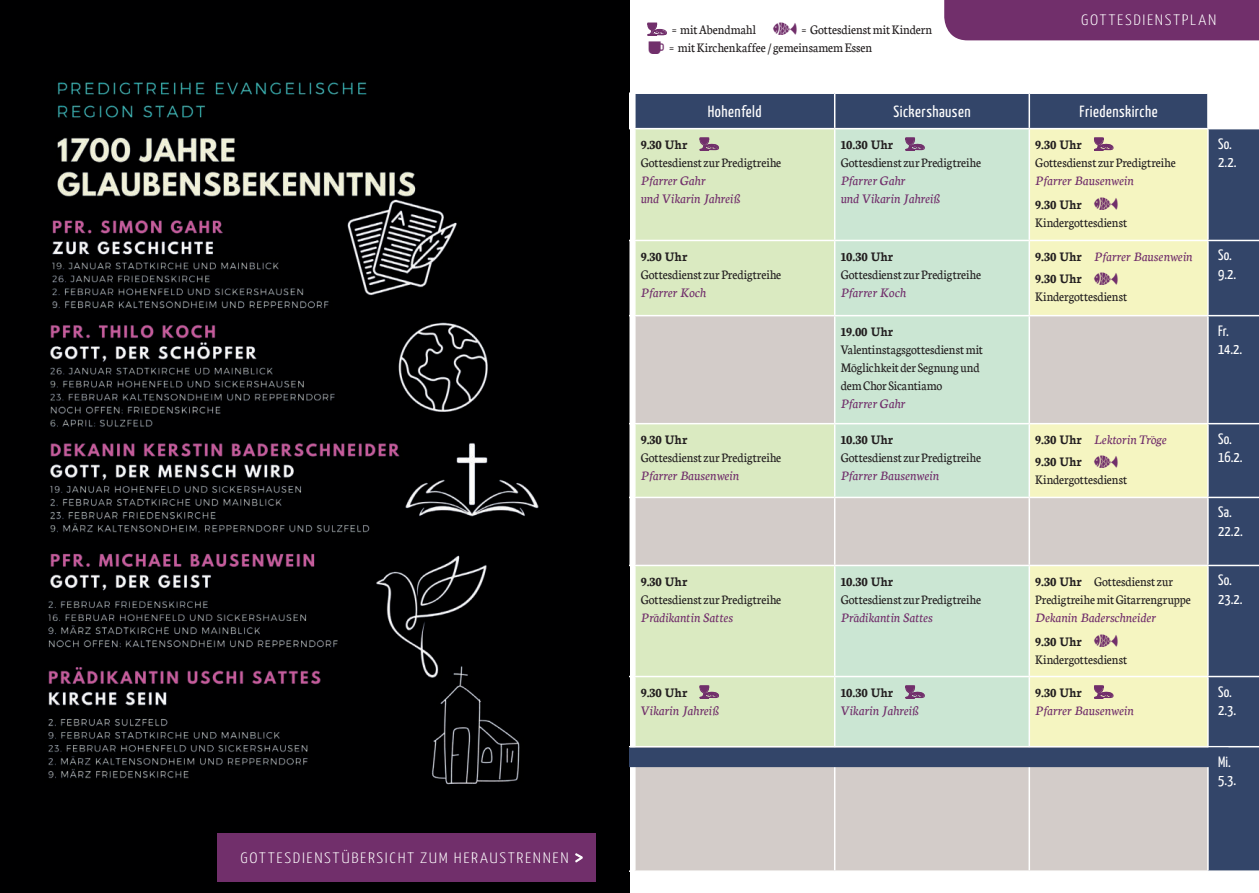
<style>
.page{position:relative;width:1259px;height:893px;background:#fff}
.page>*{position:absolute;margin:0;border:0;box-sizing:border-box;transform-origin:0 0}
.t1{font:16.2px "Yanone Kaffeesatz";letter-spacing:.03em;color:#fff}
.t2{font:15px/18.3px "Yanone Kaffeesatz";letter-spacing:.01em;color:#fff}
.t3{font:300 15px "Yanone Kaffeesatz";letter-spacing:.09em;color:#fff;scale:1.2 1}
.t4{font:13.95px/18px "Neuton";color:#231f20;scale:.92 1}
.t5{font:italic 13.95px/18px "Neuton";letter-spacing:.01em;color:#712f6b}
.t6{font:700 13.95px/22.2px "Neuton";letter-spacing:-.01em;color:#231f20;scale:.94 1}
.s1{font-size:27px}
.s2{color:#712f6b}
.s3{font-weight:700;font-style:normal;color:#231f20}
.s4{font-weight:400;font-style:italic;color:#712f6b}
.s5{font-weight:700}
</style>
<div class="page">
<img style="left:0;top:0;width:629px;height:893px">
<div style="left:944px;top:0;width:315px;height:40px;background:#712f6b"></div>
<div style="left:635px;top:94px;width:624px;height:776px;background:#334569"></div>
<div style="left:635px;top:129px;width:199px;height:186px;background:#daeac1"></div>
<div style="left:835px;top:129px;width:193px;height:186px;background:#cbe6d3"></div>
<div style="left:1030px;top:129px;width:177px;height:186px;background:#f5f5c1"></div>
<svg style="left:635px;top:316px;width:572px;height:554px;background:#d7ddc9"></svg>
<hr style="left:834px;top:94px;width:1px;height:34px;background:#fff">
<hr style="left:1028px;top:94px;width:2px;height:34px;background:#fff">
<hr style="left:1207px;top:94px;width:1px;height:34px;background:#fff">
<hr style="left:635px;top:128px;width:199px;height:1px;background:#fff">
<hr style="left:834px;top:128px;width:195px;height:1px;background:#fff">
<hr style="left:1029px;top:128px;width:179px;height:1px;background:#fff">
<hr style="left:635px;top:240px;width:199px;height:1px;background:#fff">
<hr style="left:834px;top:240px;width:195px;height:1px;background:#fff">
<hr style="left:1029px;top:240px;width:179px;height:1px;background:#fff">
<hr style="left:834px;top:315px;width:195px;height:1px;background:#fff">
<hr style="left:635px;top:423px;width:199px;height:1px;background:#fff">
<hr style="left:635px;top:565px;width:199px;height:1px;background:#fff">
<hr style="left:834px;top:565px;width:195px;height:1px;background:#fff">
<hr style="left:635px;top:676px;width:199px;height:1px;background:#fff">
<hr style="left:834px;top:676px;width:195px;height:1px;background:#fff">
<hr style="left:1029px;top:676px;width:179px;height:1px;background:#fff">
<hr style="left:834px;top:129px;width:1px;height:111px;background:#fff">
<hr style="left:1028px;top:129px;width:2px;height:111px;background:#fff">
<hr style="left:1208px;top:128px;width:51px;height:1px;background:#fff">
<hr style="left:1207px;top:129px;width:1px;height:111px;background:#fff">
<hr style="left:834px;top:241px;width:1px;height:74px;background:#fff">
<hr style="left:1028px;top:241px;width:2px;height:74px;background:#fff">
<hr style="left:1208px;top:240px;width:51px;height:1px;background:#fff">
<hr style="left:1207px;top:241px;width:1px;height:74px;background:#fff">
<hr style="left:834px;top:316px;width:1px;height:107px;background:#fff">
<hr style="left:1028px;top:316px;width:2px;height:107px;background:#fff">
<hr style="left:1208px;top:315px;width:51px;height:1px;background:#fff">
<hr style="left:1207px;top:316px;width:1px;height:107px;background:#fff">
<hr style="left:834px;top:424px;width:1px;height:73px;background:#fff">
<hr style="left:1028px;top:424px;width:2px;height:73px;background:#fff">
<hr style="left:1208px;top:423px;width:51px;height:1px;background:#fff">
<hr style="left:1207px;top:424px;width:1px;height:73px;background:#fff">
<hr style="left:834px;top:498px;width:1px;height:67px;background:#fff">
<hr style="left:1028px;top:498px;width:2px;height:67px;background:#fff">
<hr style="left:1208px;top:497px;width:51px;height:1px;background:#fff">
<hr style="left:1207px;top:498px;width:1px;height:67px;background:#fff">
<hr style="left:834px;top:566px;width:1px;height:110px;background:#fff">
<hr style="left:1028px;top:566px;width:2px;height:110px;background:#fff">
<hr style="left:1208px;top:565px;width:51px;height:1px;background:#fff">
<hr style="left:1207px;top:566px;width:1px;height:110px;background:#fff">
<hr style="left:834px;top:677px;width:1px;height:69px;background:#fff">
<hr style="left:1028px;top:677px;width:2px;height:69px;background:#fff">
<hr style="left:1208px;top:676px;width:51px;height:1px;background:#fff">
<hr style="left:1207px;top:677px;width:1px;height:69px;background:#fff">
<hr style="left:834px;top:747px;width:1px;height:123px;background:#fff">
<hr style="left:1028px;top:747px;width:2px;height:123px;background:#fff">
<hr style="left:1208px;top:746px;width:51px;height:1px;background:#fff">
<hr style="left:1207px;top:747px;width:1px;height:123px;background:#fff">
<hr style="left:635px;top:315px;width:199px;height:1px;background:#fff">
<hr style="left:1029px;top:315px;width:179px;height:1px;background:#fff">
<hr style="left:834px;top:423px;width:195px;height:1px;background:#fff">
<hr style="left:1029px;top:423px;width:179px;height:1px;background:#fff">
<hr style="left:635px;top:497px;width:199px;height:1px;background:#fff">
<hr style="left:834px;top:497px;width:195px;height:1px;background:#fff">
<hr style="left:1029px;top:497px;width:179px;height:1px;background:#fff">
<svg style="left:629px;top:241px;width:1px;height:324px"></svg>
<hr style="left:1029px;top:565px;width:179px;height:1px;background:#fff">
<hr style="left:635px;top:746px;width:199px;height:1px;background:#fff">
<hr style="left:834px;top:746px;width:195px;height:1px;background:#fff">
<hr style="left:1029px;top:746px;width:179px;height:1px;background:#fff">
<div style="left:629px;top:748px;width:599px;height:19px;background:#334569"></div>
<div style="left:217px;top:834px;width:379px;height:48px;background:#712f6b"></div>
<svg style="left:575px;top:853px;width:8px;height:10px"></svg>
<svg style="left:118px;top:138px;width:19px;height:12px"></svg>
<svg style="left:699px;top:138px;width:20px;height:13px"></svg>
<svg style="left:905px;top:138px;width:19px;height:13px"></svg>
<svg style="left:1094px;top:138px;width:19px;height:13px"></svg>
<svg style="left:699px;top:686px;width:20px;height:13px"></svg>
<svg style="left:905px;top:686px;width:19px;height:13px"></svg>
<svg style="left:1094px;top:686px;width:19px;height:13px"></svg>
<svg style="left:647px;top:23px;width:20px;height:13px"></svg>
<p class="t3" style="left:241px;top:852px;width:24px">GOTTES</p>
<p class="t3" style="left:293px;top:852px;width:180px">DIENSTÜBERSICHT ZUM HER AUSTRE</p>
<p class="t3" style="left:533px;top:852px;width:43px">NNEN <span class="s1">&gt;</span></p>
<p class="t4" style="left:669px;top:20px;width:287px;line-height:18.6px">= mit Abendmahl <span class="s2">✔</span> = Gottesdienst mit Kindern = mit Kirchenkaffee / gemeinsamem Essen</p>
<p class="t3" style="left:1081px;top:11px;width:114px">GOTTESDIENSTPLAN</p>
<p class="t1" style="left:708px;top:105px;width:55px">Hohenfeld</p>
<p class="t1" style="left:893px;top:105px;width:79px">Sickershausen</p>
<p class="t1" style="left:1079px;top:105px;width:80px">Friedenskirche</p>
<p class="t6" style="left:641px;top:133px;width:51px">9.30 Uhr</p>
<p class="t4" style="left:641px;top:154px;width:154px">Gottesdienst zur Predigtreihe</p>
<p class="t5" style="left:641px;top:172px;width:101px">Pfarrer Gahr<br>und Vikarin Jahreiß</p>
<p class="t6" style="left:641px;top:245px;width:51px">9.30 Uhr</p>
<p class="t4" style="left:641px;top:266px;width:154px">Gottesdienst zur Predigtreihe</p>
<p class="t5" style="left:641px;top:284px;width:67px">Pfarrer Koch</p>
<p class="t6" style="left:641px;top:428px;width:51px">9.30 Uhr</p>
<p class="t4" style="left:641px;top:449px;width:154px">Gottesdienst zur Predigtreihe</p>
<p class="t5" style="left:641px;top:467px;width:100px">Pfarrer Bausenwein</p>
<p class="t6" style="left:641px;top:570px;width:51px">9.30 Uhr</p>
<p class="t4" style="left:641px;top:591px;width:154px">Gottesdienst zur Predigtreihe</p>
<p class="t5" style="left:641px;top:609px;width:94px">Prädikantin Sattes</p>
<p class="t6" style="left:641px;top:681px;width:51px">9.30 Uhr</p>
<p class="t5" style="left:641px;top:702px;width:80px">Vikarin Jahreiß</p>
<p class="t6" style="left:840px;top:133px;width:57px">10.30 Uhr</p>
<p class="t4" style="left:840px;top:154px;width:154px">Gottesdienst zur Predigtreihe</p>
<p class="t5" style="left:840px;top:172px;width:101px">Pfarrer Gahr<br>und Vikarin Jahreiß</p>
<p class="t6" style="left:840px;top:245px;width:57px">10.30 Uhr</p>
<p class="t4" style="left:840px;top:266px;width:154px">Gottesdienst zur Predigtreihe</p>
<p class="t5" style="left:840px;top:284px;width:67px">Pfarrer Koch</p>
<p class="t6" style="left:840px;top:320px;width:57px">19.00 Uhr</p>
<p class="t4" style="left:840px;top:341px;width:156px">Valentinstagsgottesdienst mit<br>Möglichkeit der Segnung und dem Chor Sicantiamo</p>
<p class="t5" style="left:840px;top:395px;width:66px">Pfarrer Gahr</p>
<p class="t6" style="left:840px;top:428px;width:57px">10.30 Uhr</p>
<p class="t4" style="left:840px;top:449px;width:154px">Gottesdienst zur Predigtreihe</p>
<p class="t5" style="left:840px;top:467px;width:100px">Pfarrer Bausenwein</p>
<p class="t6" style="left:840px;top:570px;width:57px">10.30 Uhr</p>
<p class="t4" style="left:840px;top:591px;width:154px">Gottesdienst zur Predigtreihe</p>
<p class="t5" style="left:840px;top:609px;width:94px">Prädikantin Sattes</p>
<p class="t6" style="left:840px;top:681px;width:57px">10.30 Uhr</p>
<p class="t5" style="left:840px;top:702px;width:80px">Vikarin Jahreiß</p>
<p class="t6" style="left:1035px;top:133px;width:51px">9.30 Uhr</p>
<p class="t4" style="left:1035px;top:154px;width:154px">Gottesdienst zur Predigtreihe</p>
<p class="t5" style="left:1035px;top:169px;width:100px;line-height:24px">Pfarrer Bausenwein<br><span class="s3">9.30 Uhr</span> ✔</p>
<p class="t4" style="left:1035px;top:214px;width:101px">Kindergottesdienst</p>
<p class="t5" style="left:1035px;top:246px;width:159px;line-height:22.2px"><span class="s3">9.30 Uhr</span> Pfarrer Bausenwein<br><span class="s3">9.30 Uhr</span> ✔</p>
<p class="t4" style="left:1035px;top:288px;width:101px">Kindergottesdienst</p>
<p class="t6" style="left:1035px;top:428px;width:141px">9.30 Uhr <span class="s4">Lektorin Tröge<br></span>9.30 Uhr <span class="s2">✔</span></p>
<p class="t4" style="left:1035px;top:471px;width:101px">Kindergottesdienst</p>
<p class="t4" style="left:1035px;top:573px;width:170px"><span class="s5">9.30 Uhr</span> Gottesdienst zur<br>Predigtreihe mit Gitarrengruppe</p>
<p class="t5" style="left:1035px;top:606px;width:122px;line-height:24px">Dekanin Baderschneider<br><span class="s3">9.30 Uhr</span> ✔</p>
<p class="t4" style="left:1035px;top:651px;width:101px">Kindergottesdienst</p>
<p class="t6" style="left:1035px;top:681px;width:51px">9.30 Uhr</p>
<p class="t5" style="left:1035px;top:702px;width:100px">Pfarrer Bausenwein</p>
<p class="t2" style="left:1218px;top:135px;width:20px">So.<br>2.2.</p>
<p class="t2" style="left:1218px;top:247px;width:20px">So.<br>9.2.</p>
<p class="t2" style="left:1218px;top:322px;width:26px">Fr.<br>14.2.</p>
<p class="t2" style="left:1218px;top:430px;width:26px">So.<br>16.2.</p>
<p class="t2" style="left:1218px;top:504px;width:26px">Sa.<br>22.2.</p>
<p class="t2" style="left:1218px;top:572px;width:26px">So.<br>23.2.</p>
<p class="t2" style="left:1218px;top:683px;width:19px">So.<br>2.3.</p>
<p class="t2" style="left:1218px;top:753px;width:19px">Mi.<br>5.3.</p>
</div>
